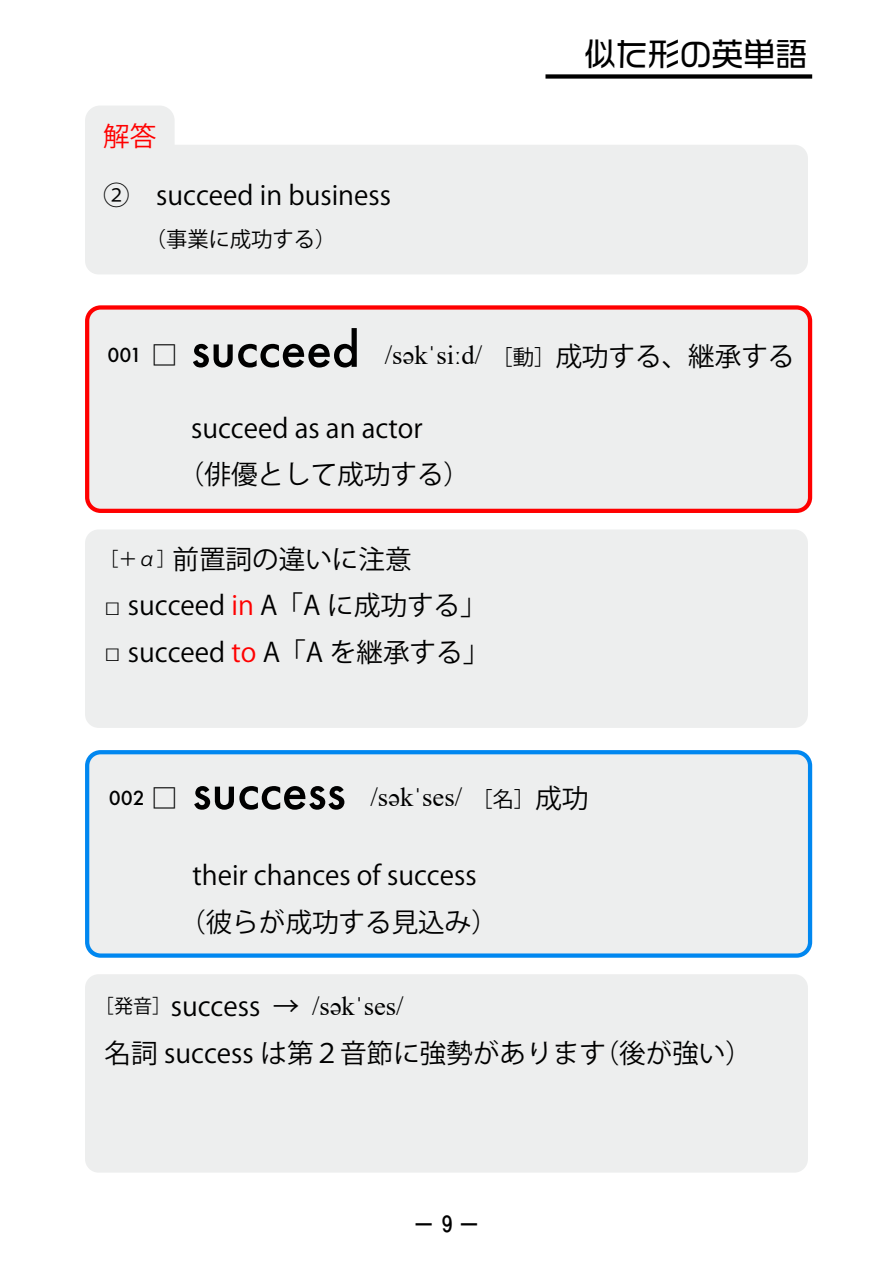
<style>
.page{position:relative;width:893px;height:1263px;background:#fff}
.page>*{position:absolute;margin:0;border:0;box-sizing:border-box;transform-origin:0 0}
.t1{font:31.95px "VDL Logo Jr Regular";color:#000}
.t2{font:26.55px/46.5px "Koz Go Pr 6 N";color:#000}
.t3{font:26.55px "Times New Roman";color:#000}
.t4{font:500 26.55px "Koz Go Pr 6 N";color:#000}
.t5{font:26.55px "Koz Go Pr 6 N";color:#f00}
.t6{font:21.3px "Koz Go Pr 6 N";color:#000}
.t7{font:500 21.3px "Futura PT";color:#000}
.t8{font:21.3px "HGP Gothic E";color:#000}
.s1{font-family:"Futura PT";font-weight:500;font-size:53.1px}
.s2{font-family:"Koz Go Pr 6 N";font-size:21.3px}
.s3{font-family:"Koz Go Pr 6 N"}
.s4{font-size:19.2px}
.s5{font-family:"Century"}
.s6{color:#f00}
.s7{font-family:"Koz Go Pr 6 N";font-size:19.2px}
</style>
<div class="page">
<div style="left:85px;top:145px;width:723px;height:129px;background:#edeeee;border-radius:14px"></div>
<div style="left:85px;top:106px;width:90px;height:107px;background:#edeeee;border-radius:15px"></div>
<div style="left:545px;top:74px;width:267px;height:5px;background:#000"></div>
<div style="left:85px;top:529px;width:723px;height:199px;background:#edeeee;border-radius:14px"></div>
<div style="left:87px;top:307px;width:723px;height:204px;background:#edeeee;border-radius:14px"></div>
<div style="left:85px;top:305px;width:727px;height:208px;border:4px solid #f00;border-radius:14px"></div>
<div style="left:85px;top:974px;width:723px;height:198px;background:#edeeee;border-radius:14px"></div>
<div style="left:87px;top:752px;width:723px;height:203px;background:#edeeee;border-radius:14px"></div>
<div style="left:85px;top:750px;width:727px;height:208px;border:4px solid #0087f0;border-radius:14px"></div>
<p class="t5" style="left:103px;top:121px;width:55px">解答</p>
<p class="t2" style="left:103px;top:173px;width:289px">②　succeed in business</p>
<p class="t6" style="left:103px;top:227px;width:235px">　　 （事業に成功する）</p>
<p class="t1" style="left:584px;top:32px;width:225px">似た形の英単語</p>
<p class="t7" style="left:107px;top:342px;width:36px">001</p>
<p class="t4" style="left:151px;top:340px;width:28px">□</p>
<p class="t3" style="left:191px;top:337px;width:605px"><span class="s1">succeed</span> /səkˈsiːd/ <span class="s2">［動］</span><span class="s3">成功する、継承する</span></p>
<p class="t2" style="left:178px;top:405px;width:294px;text-indent:13px">succeed as an actor<br>（俳優として成功する）</p>
<p class="t2" style="left:99px;top:536px;width:314px"><span class="s4">［＋α］</span>前置詞の違いに注意</p>
<p class="t2" style="left:104px;top:583px;width:384px"><span class="s5">□</span> succeed <span class="s6">in</span> A 「A に成功する」</p>
<p class="t2" style="left:104px;top:629px;width:386px"><span class="s5">□</span> succeed <span class="s6">to</span> A 「A を継承する」</p>
<p class="t7" style="left:109px;top:785px;width:38px">002</p>
<p class="t3" style="left:192px;top:779px;width:397px"><span class="s1">success</span> /səkˈses/ <span class="s2">［名］</span><span class="s3">成功</span></p>
<p class="t4" style="left:151px;top:783px;width:28px">□</p>
<p class="t4" style="left:151px;top:797px;width:28px">□</p>
<p class="t2" style="left:179px;top:853px;width:320px;text-align:center">their chances of success<br>（彼らが成功する見込み）</p>
<p class="t3" style="left:95px;top:987px;width:310px"><span class="s7">［発音］</span><span class="s3">success →</span> /səkˈses/</p>
<p class="t2" style="left:104px;top:1030px;width:649px">名詞 success は第２音節に強勢があります（後が強い）</p>
<p class="t8" style="left:413px;top:1213px;width:68px">－ 9 －</p>
</div>
